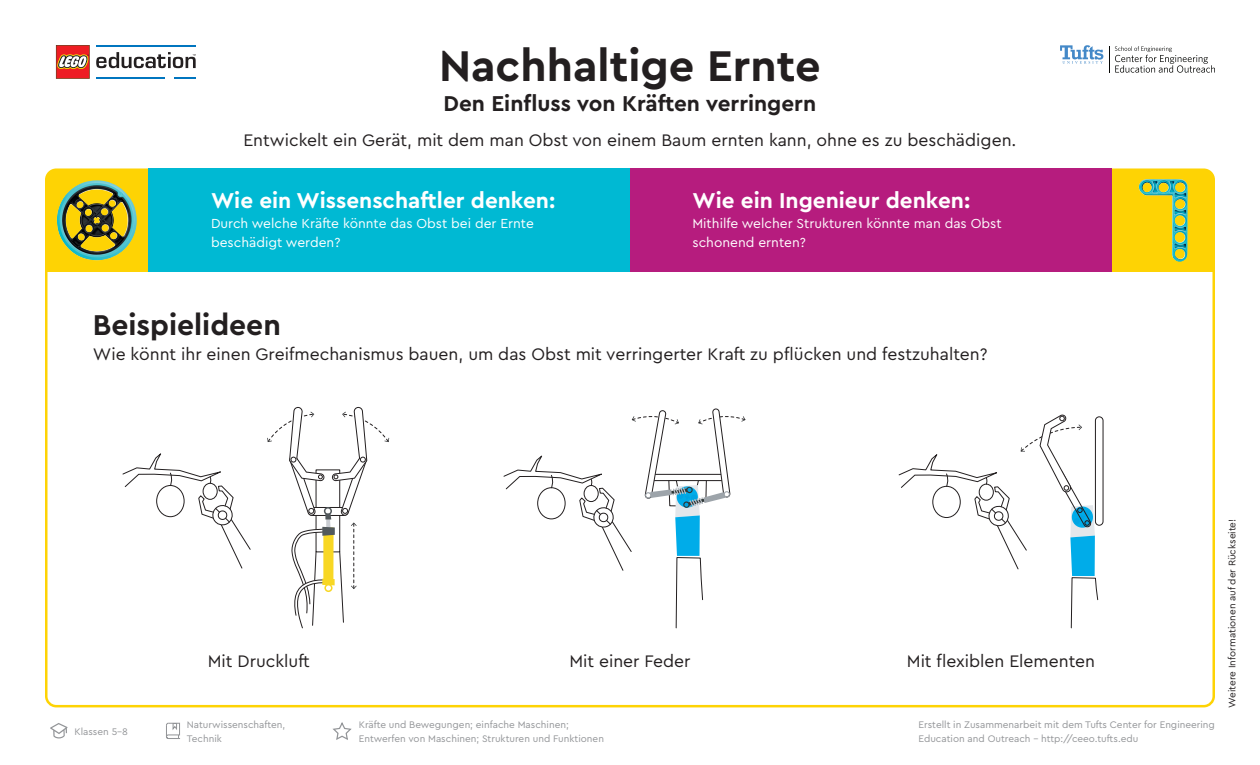
<style>
.page{position:relative;width:1260px;height:765px;background:#fff}
.page>*{position:absolute;margin:0;border:0;box-sizing:border-box;transform-origin:0 0}
.Headline{font:700 45px "Cera Pro";color:#231f20}
._3_TITLES{font:700 30px "Cera Pro";color:#231f20}
.Header_1_-_White{font:700 22.5px "Cera Pro";color:#fff}
.body_black_copy_2{font:700 22.5px "Cera Pro";color:#231f20}
.body_black_copy_2-2{font:17.5px "Cera Pro";color:#231f20}
.body_White_copy{font:13.75px/19.2px "Cera Pro";color:#fff}
.Body_Copy_2_black_le{font:10px/13.8px "Cera Pro";color:#939598}
.Body_Cop_2_black_rig{font:10px "Cera Pro";color:#231f20}
</style>
<div class="page">
<hr style="left:96px;top:45px;width:100px;height:1px;background:#0075bf">
<hr style="left:96px;top:77px;width:69px;height:2px;background:#0075bf">
<hr style="left:174px;top:77px;width:22px;height:2px;background:#0075bf">
<svg style="left:96px;top:52px;width:100px;height:16px"></svg>
<svg style="left:56px;top:45px;width:34px;height:34px"></svg>
<div style="left:45px;top:168px;width:104px;height:104px;background:#fed304"></div>
<img style="left:57px;top:180px;width:81px;height:81px">
<div style="left:1112px;top:168px;width:103px;height:104px;background:#fed304"></div>
<img style="left:1138px;top:179px;width:50px;height:84px">
<svg style="left:1060px;top:45px;width:43px;height:19px"></svg>
<svg style="left:1109px;top:46px;width:106px;height:27px"></svg>
<svg style="left:50px;top:723px;width:18px;height:16px"></svg>
<svg style="left:166px;top:722px;width:14px;height:17px"></svg>
<svg style="left:333px;top:722px;width:19px;height:18px"></svg>
<div style="left:630px;top:168px;width:482px;height:104px;background:#b61c7e"></div>
<div style="left:149px;top:168px;width:481px;height:104px;background:#00b9d3"></div>
<svg style="left:122px;top:453px;width:129px;height:116px"></svg>
<svg style="left:267px;top:407px;width:122px;height:222px"></svg>
<svg style="left:503px;top:408px;width:243px;height:221px"></svg>
<div style="left:1095px;top:416px;width:8px;height:110px;border:1px solid #231f20;border-radius:4px"></div>
<svg style="left:898px;top:414px;width:201px;height:215px"></svg>
<p class="Headline" style="left:439px;top:36px;width:383px">Nachhaltige Ernte</p>
<p class="body_black_copy_2" style="left:444px;top:89px;width:374px">Den Einfluss von Kräften verringern</p>
<p class="body_black_copy_2-2" style="left:243px;top:129px;width:775px">Entwickelt ein Gerät, mit dem man Obst von einem Baum ernten kann, ohne es zu beschädigen.</p>
<p class="Header_1_-_White" style="left:211px;top:186px;width:346px">Wie ein Wissenschaftler denken:</p>
<p class="body_White_copy" style="left:211px;top:213px;width:324px">Durch welche Kräfte könnte das Obst bei der Ernte beschädigt werden?</p>
<p class="Header_1_-_White" style="left:692px;top:186px;width:279px">Wie ein Ingenieur denken:</p>
<p class="body_White_copy" style="left:692px;top:213px;width:311px">Mithilfe welcher Strukturen könnte man das Obst schonend ernten?</p>
<p class="_3_TITLES" style="left:93px;top:305px;width:190px">Beispielideen</p>
<p class="body_black_copy_2-2" style="left:93px;top:342px;width:896px">Wie könnt ihr einen Greifmechanismus bauen, um das Obst mit verringerter Kraft zu pflücken und festzuhalten?</p>
<p class="body_black_copy_2-2" style="left:208px;top:650px;width:104px">Mit Druckluft</p>
<p class="body_black_copy_2-2" style="left:569px;top:650px;width:123px">Mit einer Feder</p>
<p class="body_black_copy_2-2" style="left:907px;top:650px;width:190px">Mit flexiblen Elementen</p>
<p class="Body_Copy_2_black_le" style="left:74px;top:724px;width:55px">Klassen 5–8</p>
<p class="Body_Copy_2_black_le" style="left:187px;top:717px;width:100px">Naturwissenschaften,<br>Technik</p>
<p class="Body_Copy_2_black_le" style="left:359px;top:717px;width:212px">Kräfte und Bewegungen; einfache Maschinen;</p>
<p class="Body_Copy_2_black_le" style="left:359px;top:731px;width:247px">Entwerfen von Maschinen; Strukturen und Funktionen</p>
<p class="Body_Copy_2_black_le" style="left:919px;top:717px;width:298px">Erstellt in Zusammenarbeit mit dem Tufts Center for Engineering</p>
<p class="Body_Copy_2_black_le" style="left:919px;top:731px;width:221px">Education and Outreach – http://ceeo.tufts.edu</p>
<p class="Body_Cop_2_black_rig" style="left:1226px;top:708px;width:190px;rotate:-90deg">Weitere Informationen auf der Rückseite!</p>
</div>
